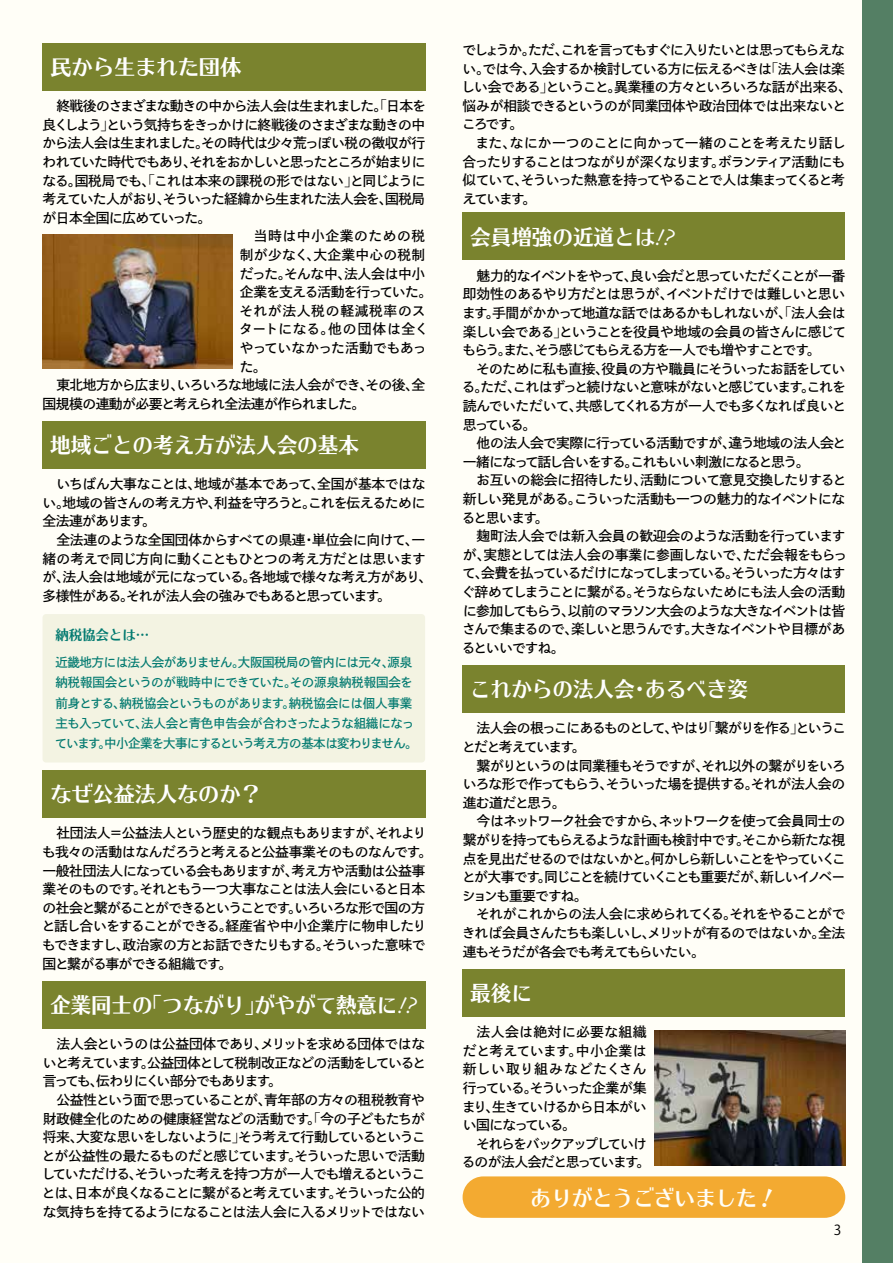
<style>
.page{position:relative;width:893px;height:1263px;background:#fffef7}
.page>*{position:absolute;margin:0;border:0;box-sizing:border-box;transform-origin:0 0}
.t1{font:21.3px "UD Typos 515 Std";color:#fff}
.t2{font:21.3px "UD Typos 515 Std";color:#fff;scale:.96 1}
.t3{font:21.3px "UD Typos 515 Std";color:#fffef7}
.t4{font:13.8px/18.6px "P Bunkyu Go Pr 6 N DB";letter-spacing:-.065em;color:#000;text-align:justify}
.t5{font:13.8px/18.6px "P Bunkyu Go Pr 6 N DB";letter-spacing:-.04em;color:#000}
.t6{font:13.8px/18.6px "P Bunkyu Go Pr 6 N DB";letter-spacing:-.095em;color:#000}
.t7{font:13.8px "P Bunkyu Go Pr 6 N DB";letter-spacing:-.09em;color:#000}
.t8{font:13.8px "P Bunkyu Go Pr 6 N DB";letter-spacing:-.045em;color:#000}
.t9{font:13.8px "P Bunkyu Go Pr 6 N DB";letter-spacing:-.025em;color:#000}
.t10{font:13.8px/18.6px "P Bunkyu Go Pr 6 N DB";letter-spacing:-.105em;color:#000;text-align:right}
.t11{font:13.8px "P Bunkyu Go Pr 6 N DB";letter-spacing:.04em;color:#000}
.t12{font:13.8px "P Bunkyu Go Pr 6 N DB";letter-spacing:-.03em;color:#000}
.t13{font:13.8px "P Bunkyu Go Pr 6 N DB";letter-spacing:.015em;color:#000}
.t14{font:13.8px "P Bunkyu Go Pr 6 N DB";letter-spacing:.05em;color:#000}
.t15{font:13.8px "UD Typos 515 Std";color:#027a70}
.t16{font:13.8px "Koz Go Pr 6 N";color:#000}
.t17{font:12.75px/20.2px "P Bunkyu Go Pr 6 N DB";letter-spacing:-.04em;color:#027a70}
.s1{font-family:"Koz Go Pr 6 N"}
</style>
<div class="page">
<div style="left:862px;top:0;width:31px;height:1263px;background:#547f64"></div>
<div style="left:43px;top:770px;width:383px;height:48px;background:#7a832e"></div>
<div style="left:43px;top:981px;width:383px;height:47px;background:#7a832e"></div>
<div style="left:43px;top:43px;width:383px;height:47px;background:#7a832e"></div>
<img style="left:43px;top:234px;width:189px;height:135px">
<div style="left:463px;top:1176px;width:382px;height:42px;background:#f3aa31;border-radius:21px"></div>
<div style="left:463px;top:213px;width:382px;height:47px;background:#7a832e"></div>
<div style="left:463px;top:665px;width:382px;height:48px;background:#7a832e"></div>
<div style="left:463px;top:969px;width:382px;height:47px;background:#7a832e"></div>
<img style="left:654px;top:1030px;width:191px;height:136px">
<div style="left:43px;top:421px;width:383px;height:48px;background:#7a832e"></div>
<div style="left:43px;top:614px;width:382px;height:148px;background:#f3f3e2;border-radius:4px"></div>
<h1 class="t1" style="left:50px;top:49px;width:192px">民から生まれた団体</h1>
<p class="t7" style="left:56px;top:98px;width:371px">終戦後のさまざまな動きの中から法人会は生まれました。「日本を</p>
<p class="t7" style="left:43px;top:117px;width:384px">良くしよう」という気持ちをきっかけに終戦後のさまざまな動きの中</p>
<p class="t8" style="left:42px;top:135px;width:384px">から法人会は生まれました。その時代は少々荒っぽい税の徴収が行</p>
<p class="t6" style="left:43px;top:153px;width:385px">われていた時代でもあり、それをおかしいと思ったところが始まりに</p>
<p class="t9" style="left:43px;top:173px;width:385px">なる。国税局でも、「これは本来の課税の形ではない」と同じように</p>
<p class="t4" style="left:43px;top:190px;width:384px">考えていた人がおり、そういった経緯から生まれた法人会を、国税局</p>
<p class="t5" style="left:42px;top:209px;width:170px">が日本全国に広めていった。</p>
<p class="t11" style="left:254px;top:228px;width:173px">当時は中小企業のための税</p>
<p class="t13" style="left:240px;top:247px;width:187px">制が少なく、大企業中心の税制</p>
<p class="t12" style="left:240px;top:266px;width:187px">だった。そんな中、法人会は中小</p>
<p class="t4" style="left:240px;top:283px;width:194px">企業を支える活動を行っていた。</p>
<p class="t11" style="left:240px;top:303px;width:188px">それが法人税の軽減税率のス</p>
<p class="t14" style="left:239px;top:321px;width:191px">タートになる。他の団体は全く</p>
<p class="t9" style="left:240px;top:340px;width:188px">やっていなかった活動でもあっ</p>
<p class="t4" style="left:240px;top:357px;width:28px">た。</p>
<p class="t4" style="left:56px;top:376px;width:371px">東北地方から広まり、いろいろな地域に法人会ができ、その後、全</p>
<p class="t8" style="left:43px;top:396px;width:324px">国規模の連動が必要と考えられ全法連が作られました。</p>
<h1 class="t1" style="left:50px;top:427px;width:310px">地域ごとの考え方が法人会の基本</h1>
<p class="t4" style="left:43px;top:475px;width:385px;text-indent:14px">いちばん大事なことは、地域が基本であって、全国が基本ではない。地域の皆さんの考え方や、利益を守ろうと。これを伝えるために全法連があります。</p>
<p class="t5" style="left:42px;top:531px;width:391px;text-indent:14px">全法連のような全国団体からすべての県連・単位会に向けて、一緒の考えで同じ方向に動くこともひとつの考え方だとは思いますが、法人会は地域が元になっている。各地域で様々な考え方があり、多様性がある。それが法人会の強みでもあると思っています。</p>
<p class="t15" style="left:55px;top:623px;width:95px">納税協会とは…</p>
<p class="t17" style="left:55px;top:653px;width:364px">近畿地方には法人会がありません。大阪国税局の管内には元々、源泉納税報国会というのが戦時中にできていた。その源泉納税報国会を前身とする、納税協会というものがあります。納税協会には個人事業主も入っていて、法人会と青色申告会が合わさったような組織になっています。中小企業を大事にするという考え方の基本は変わりません。</p>
<h1 class="t1" style="left:50px;top:776px;width:213px">なぜ公益法人なのか？</h1>
<p class="t4" style="left:42px;top:824px;width:392px;text-align:left;text-indent:15px">社団法人＝公益法人という歴史的な観点もありますが、それよりも我々の活動はなんだろうと考えると公益事業そのものなんです。一般社団法人になっている会もありますが、考え方や活動は公益事業そのものです。それともう一つ大事なことは法人会にいると日本の社会と繋がることができるということです。いろいろな形で国の方と話し合いをすることができる。経産省や中小企業庁に物申したりもできますし、政治家の方とお話できたりもする。そういった意味で国と繋がる事ができる組織です。</p>
<h1 class="t2" style="left:50px;top:987px;width:384px">企業同士の「つながり」がやがて熱意に<span class="s1">⁉</span></h1>
<p class="t4" style="left:43px;top:1035px;width:385px;text-indent:14px">法人会というのは公益団体であり、メリットを求める団体ではないと考えています。公益団体として税制改正などの活動をしていると言っても、伝わりにくい部分でもあります。</p>
<p class="t4" style="left:42px;top:1091px;width:386px;text-indent:15px">公益性という面で思っていることが、青年部の方々の租税教育や財政健全化のための健康経営などの活動です。「今の子どもたちが将来、大変な思いをしないように」そう考えて行動しているということが公益性の最たるものだと感じています。そういった思いで活動していただける、そういった考えを持つ方が一人でも増えるということは、日本が良くなることに繋がると考えています。そういった公的な気持ちを持てるようになることは法人会に入るメリットではない</p>
<p class="t4" style="left:462px;top:41px;width:392px;text-align:left">でしょうか。ただ、これを言ってもすぐに入りたいとは思ってもらえない。では今、入会するか検討している方に伝えるべきは「法人会は楽しい会である」ということ。異業種の方々といろいろな話が出来る、悩みが相談できるというのが同業団体や政治団体では出来ないところです。</p>
<p class="t4" style="left:462px;top:134px;width:385px;text-indent:13px">また、なにか一つのことに向かって一緒のことを考えたり話し合ったりすることはつながりが深くなります。ボランティア活動にも似ていて、そういった熱意を持ってやることで人は集まってくると考えています。</p>
<h1 class="t1" style="left:470px;top:219px;width:207px">会員増強の近道とは<span class="s1">⁉</span></h1>
<p class="t4" style="left:462px;top:267px;width:386px;text-indent:15px">魅力的なイベントをやって、良い会だと思っていただくことが一番即効性のあるやり方だとは思うが、イベントだけでは難しいと思います。手間がかかって地道な話ではあるかもしれないが、「法人会は楽しい会である」ということを役員や地域の会員の皆さんに感じてもらう。また、そう感じてもらえる方を一人でも増やすことです。</p>
<p class="t4" style="left:462px;top:360px;width:386px;text-indent:14px">そのために私も直接、役員の方や職員にそういったお話をしている。ただ、これはずっと続けないと意味がないと感じています。これを読んでいただいて、共感してくれる方が一人でも多くなれば良いと思っている。</p>
<p class="t4" style="left:463px;top:434px;width:385px;text-indent:14px">他の法人会で実際に行っている活動ですが、違う地域の法人会と一緒になって話し合いをする。これもいい刺激になると思う。</p>
<p class="t4" style="left:462px;top:471px;width:386px;text-indent:14px">お互いの総会に招待したり、活動について意見交換したりすると新しい発見がある。こういった活動も一つの魅力的なイベントになると思います。</p>
<p class="t4" style="left:462px;top:527px;width:387px;text-align:left;text-indent:15px">麹町法人会では新入会員の歓迎会のような活動を行っていますが、実態としては法人会の事業に参画しないで、ただ会報をもらって、会費を払っているだけになってしまっている。そういった方々はすぐ辞めてしまうことに繋がる。そうならないためにも法人会の活動に参加してもらう、以前のマラソン大会のような大きなイベントは皆さんで集まるので、楽しいと思うんです。大きなイベントや目標があるといいですね。</p>
<h1 class="t1" style="left:470px;top:671px;width:279px">これからの法人会・あるべき姿</h1>
<p class="t6" style="left:462px;top:719px;width:386px;text-indent:15px">法人会の根っこにあるものとして、やはり「繋がりを作る」ということだと考えています。</p>
<p class="t4" style="left:463px;top:756px;width:385px;text-indent:14px">繋がりというのは同業種もそうですが、それ以外の繋がりをいろいろな形で作ってもらう、そういった場を提供する。それが法人会の進む道だと思う。</p>
<p class="t4" style="left:462px;top:812px;width:386px;text-indent:15px">今はネットワーク社会ですから、ネットワークを使って会員同士の繋がりを持ってもらえるような計画も検討中です。そこから新たな視点を見出だせるのではないかと。何かしら新しいことをやっていくことが大事です。同じことを続けていくことも重要だが、新しいイノベーションも重要ですね。</p>
<p class="t4" style="left:462px;top:905px;width:385px;text-indent:14px">それがこれからの法人会に求められてくる。それをやることができれば会員さんたちも楽しいし、メリットが有るのではないか。全法連もそうだが各会でも考えてもらいたい。</p>
<h1 class="t1" style="left:470px;top:975px;width:63px">最後に</h1>
<p class="t4" style="left:462px;top:1023px;width:186px;text-indent:15px">法人会は絶対に必要な組織だと考えています。中小企業は新しい取り組みなどたくさん行っている。そういった企業が集まり、生きていけるから日本がいい国になっている。</p>
<p class="t10" style="left:462px;top:1135px;width:190px">それらをバックアップしていけ<br>るのが法人会だと思っています。</p>
<h1 class="t3" style="left:530px;top:1179px;width:248px">ありがとうございました！</h1>
<p class="t16" style="left:834px;top:1222px;width:9px">3</p>
</div>
